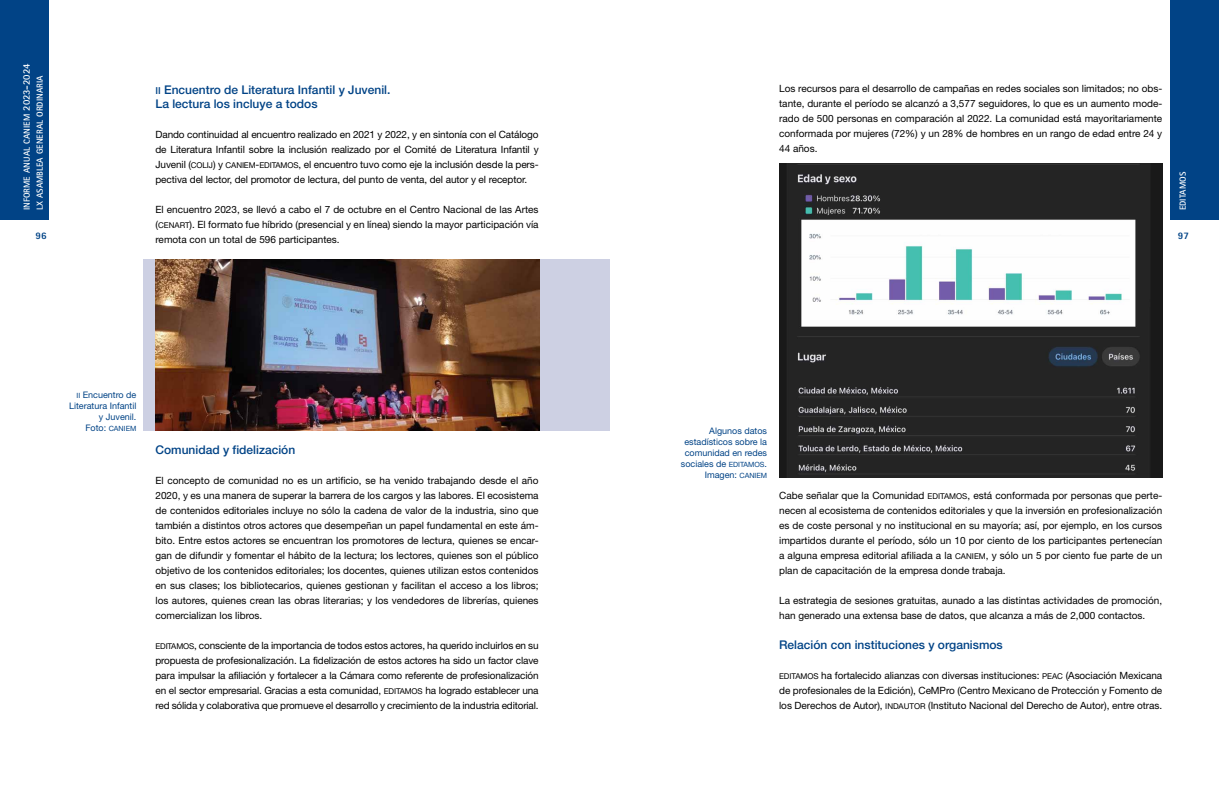
<style>
.page{position:relative;width:1219px;height:794px;background:#fff}
.page>*{position:absolute;margin:0;border:0;box-sizing:border-box;transform-origin:0 0}
.t1{font:500 12px/14.5px "Helvetica Neue LT Std";color:#014386}
.t2{font:10px/15px "Helvetica Neue LT Std";color:#000;text-align:justify}
.t3{font:800 10px "Rotis Sans Serif";color:#014386}
.t4{font:9px/11px "Helvetica Neue LT Std";color:#014386;text-align:right}
.t5{font:8.8px/13.2px "Rotis Sans Serif Bold SC800";color:#fff}
.t6{font:7.2px "Helvetica Neue LT Std Roman SC800";color:#014386}
.s1{font-family:"Rotis Sans Serif";font-weight:700;font-size:10px}
.s2{font-family:"Helvetica Neue LT Std Md SC800";font-weight:400;font-size:9.6px}
.s3{font-family:"Helvetica Neue LT Std Roman SC800";font-size:8px}
.s4{font-family:"Helvetica Neue LT Std Roman SC800";font-size:7.2px}
.s5{font-family:"Helvetica Neue LT Std";font-size:9px}
</style>
<div class="page">
<div style="left:0;top:0;width:49px;height:220px;background:#014386"></div>
<div style="left:1170px;top:0;width:49px;height:220px;background:#014386"></div>
<div style="left:143px;top:259px;width:466px;height:171px;background:#cdd0e3"></div>
<img style="left:155px;top:259px;width:384px;height:171px">
<img style="left:779px;top:163px;width:383px;height:315px">
<p class="t5" style="left:20px;top:210px;width:148px;rotate:-90deg">informe anual caniem <span class="s1">2023-2024 </span>lx asamblea general ordinaria</p>
<p class="t3" style="left:36px;top:229px;width:13px">96</p>
<p class="t1" style="left:155px;top:82px;width:236px"><span class="s2">ii</span> Encuentro de Literatura Infantil y Juvenil.<br>La lectura los incluye a todos</p>
<p class="t2" style="left:155px;top:127px;width:385px">Dando continuidad al encuentro realizado en 2021 y 2022, y en sintonía con el Catálogo de Literatura Infantil sobre la inclusión realizado por el Comité de Literatura Infantil y Juvenil (<span class="s3">COLIJ</span>) y <span class="s3">CANIEM</span>-<span class="s3">EDITAMOS</span>, el encuentro tuvo como eje la inclusión desde la pers&shy;pectiva del lector, del promotor de lectura, del punto de venta, del autor y el receptor.</p>
<p class="t2" style="left:155px;top:202px;width:385px">El encuentro 2023, se llevó a cabo el 7 de octubre en el Centro Nacional de las Artes (<span class="s3">CENART</span>). El formato fue híbrido (presencial y en línea) siendo la mayor participación vía remota con un total de 596 participantes.</p>
<p class="t4" style="left:69px;top:389px;width:69px"><span class="s4">II</span> Encuentro de<br>Literatura Infantil y Juvenil.</p>
<p class="t6" style="left:85px;top:424px;width:52px"><span class="s5">Foto:</span> CANIEM</p>
<p class="t1" style="left:155px;top:442px;width:141px">Comunidad y fidelización</p>
<p class="t2" style="left:155px;top:472px;width:385px">El concepto de comunidad no es un artificio, se ha venido trabajando desde el año 2020, y es una manera de superar la barrera de los cargos y las labores. El ecosistema de contenidos editoriales incluye no sólo la cadena de valor de la industria, sino que también a distintos otros actores que desempeñan un papel fundamental en este ám&shy;bito. Entre estos actores se encuentran los promotores de lectura, quienes se encar&shy;gan de difundir y fomentar el hábito de la lectura; los lectores, quienes son el público objetivo de los contenidos editoriales; los docentes, quienes utilizan estos contenidos en sus clases; los bibliotecarios, quienes gestionan y facilitan el acceso a los libros; los autores, quienes crean las obras literarias; y los vendedores de librerías, quienes comercializan los libros.</p>
<p class="t2" style="left:155px;top:637px;width:385px"><span class="s3">EDITAMOS</span>, consciente de la importancia de todos estos actores, ha querido incluirlos en su propuesta de profesionalización. La fidelización de estos actores ha sido un factor clave para impulsar la afiliación y fortalecer a la Cámara como referente de profesionalización en el sector empresarial. Gracias a esta comunidad, <span class="s3">EDITAMOS</span> ha logrado establecer una red sólida y colaborativa que promueve el desarrollo y crecimiento de la industria editorial.</p>
<p class="t2" style="left:779px;top:81px;width:385px">Los recursos para el desarrollo de campañas en redes sociales son limitados; no obs&shy;tante, durante el período se alcanzó a 3,577 seguidores, lo que es un aumento mode&shy;rado de 500 personas en comparación al 2022. La comunidad está mayoritariamente conformada por mujeres (72%) y un 28% de hombres en un rango de edad entre 24 y 44 años.</p>
<p class="t5" style="left:1176px;top:210px;width:40px;rotate:-90deg">editamos</p>
<p class="t3" style="left:1178px;top:229px;width:13px">97</p>
<p class="t4" style="left:681px;top:425px;width:88px">Algunos datos estadísticos sobre la comunidad en redes sociales de <span class="s4">EDITAMOS</span>.<br>Imagen: <span class="s4">CANIEM</span></p>
<p class="t2" style="left:779px;top:488px;width:385px">Cabe señalar que la Comunidad <span class="s3">EDITAMOS</span>, está conformada por personas que perte&shy;necen al ecosistema de contenidos editoriales y que la inversión en profesionalización es de coste personal y no institucional en su mayoría; así, por ejemplo, en los cursos impartidos durante el período, sólo un 10 por ciento de los participantes pertenecían a alguna empresa editorial afiliada a la <span class="s3">CANIEM</span>, y sólo un 5 por ciento fue parte de un plan de capacitación de la empresa donde trabaja.</p>
<p class="t2" style="left:779px;top:593px;width:385px">La estrategia de sesiones gratuitas, aunado a las distintas actividades de promoción, han generado una extensa base de datos, que alcanza a más de 2,000 contactos.</p>
<p class="t1" style="left:779px;top:637px;width:225px">Relación con instituciones y organismos</p>
<p class="t2" style="left:779px;top:667px;width:385px"><span class="s3">EDITAMOS</span> ha fortalecido alianzas con diversas instituciones: <span class="s3">PEAC</span> (Asociación Mexicana de profesionales de la Edición), CeMPro (Centro Mexicano de Protección y Fomento de los Derechos de Autor), <span class="s3">INDAUTOR</span> (Instituto Nacional del Derecho de Autor), entre otras.</p>
</div>
